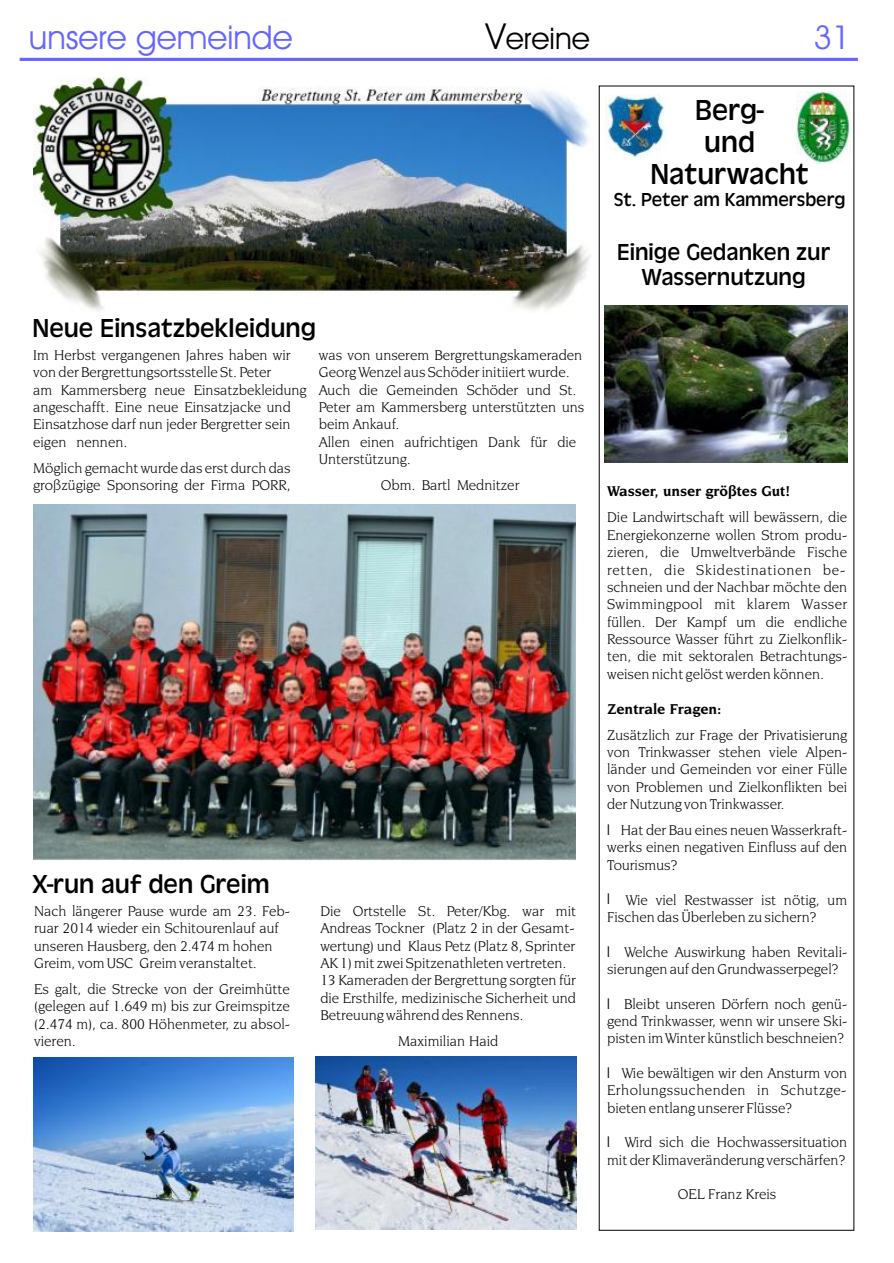
<style>
.page{position:relative;width:894px;height:1263px;background:#fff}
.page>*{position:absolute;margin:0;border:0;box-sizing:border-box;transform-origin:0 0}
.t1{font:33px "Avant Garde Bk BT";color:#66f}
.t2{font:30px/31.7px "Antigoni";color:#000;text-align:center}
.t3{font:30px "Avant Garde Bk BT";color:#000}
.t4{font:27px "Antigoni";color:#000}
.t5{font:24px/25.3px "Antigoni";color:#000;text-align:center}
.t6{font:19.5px "Antigoni";color:#000}
.t7{font:15px/17.4px "Novarese Bk BT";color:#000}
.t8{font:700 15px "Novarese Bk BT";color:#000}
.t9{font:15px "Avant Garde Bk BT";color:#000}
.s1{font-size:36px}
</style>
<div class="page">
<img style="left:797px;top:91px;width:54px;height:72px">
<hr style="left:20px;top:58px;width:838px;height:3px;background:#66f">
<img style="left:604px;top:305px;width:244px;height:157px">
<img style="left:606px;top:95px;width:61px;height:65px">
<img style="left:316px;top:1056px;width:260px;height:174px">
<img style="left:34px;top:504px;width:542px;height:356px">
<img style="left:33px;top:1058px;width:261px;height:173px">
<img style="left:34px;top:77px;width:557px;height:235px">
<h1 class="t1" style="left:29px;top:24px;width:265px">unsere gemeinde</h1>
<h2 class="t3" style="left:486px;top:26px;width:106px"><span class="s1">V</span>ereine</h2>
<h1 class="t1" style="left:813px;top:24px;width:39px">31</h1>
<h2 class="t2" style="left:650px;top:94px;width:160px">Berg-<br>und<br>Naturwacht</h2>
<h3 class="t6" style="left:614px;top:189px;width:233px">St. Peter am Kammersberg</h3>
<h3 class="t4" style="left:33px;top:314px;width:285px">Neue Einsatzbekleidung</h3>
<p class="t7" style="left:33px;top:348px;width:259px">Im Herbst vergangenen Jahres haben wir</p>
<p class="t7" style="left:319px;top:348px;width:265px">was von unserem Bergrettungskameraden</p>
<p class="t7" style="left:33px;top:365px;width:240px">von der Bergrettungsortsstelle St. Peter</p>
<p class="t7" style="left:33px;top:365px;width:545px;text-indent:286px">Georg Wenzel aus Schöder initiiert wurde. am Kammersberg neue Einsatzbekleidung Auch die Gemeinden Schöder und St. angeschafft. Eine neue Einsatzjacke und</p>
<p class="t7" style="left:319px;top:400px;width:267px">Peter am Kammersberg unterstützten uns</p>
<p class="t7" style="left:33px;top:417px;width:259px">Einsatzhose darf nun jeder Bergretter sein</p>
<p class="t7" style="left:319px;top:417px;width:82px">beim Ankauf.</p>
<p class="t7" style="left:33px;top:434px;width:96px">eigen nennen.</p>
<p class="t7" style="left:319px;top:434px;width:259px">Allen einen aufrichtigen Dank für die<br>Unterstützung.</p>
<p class="t7" style="left:33px;top:460px;width:259px">Möglich gemacht wurde das erst durch das großzügige Sponsoring der Firma PORR,</p>
<p class="t7" style="left:381px;top:478px;width:140px">Obm. Bartl Mednitzer</p>
<h3 class="t4" style="left:32px;top:870px;width:239px">X-run auf den Greim</h3>
<p class="t7" style="left:34px;top:903px;width:257px">Nach längerer Pause wurde am 23. Feb-</p>
<p class="t7" style="left:320px;top:903px;width:257px">Die Ortstelle St. Peter/Kbg. war mit</p>
<p class="t7" style="left:34px;top:921px;width:246px">ruar 2014 wieder ein Schitourenlauf auf</p>
<p class="t7" style="left:320px;top:921px;width:256px">Andreas Tockner (Platz 2 in der Gesamt-</p>
<p class="t7" style="left:34px;top:938px;width:240px">unseren Hausberg, den 2.474 m hohen</p>
<p class="t7" style="left:320px;top:938px;width:256px">wertung) und Klaus Petz (Platz 8, Sprinter</p>
<p class="t7" style="left:34px;top:955px;width:224px">Greim, vom USC Greim veranstaltet.</p>
<p class="t7" style="left:320px;top:955px;width:257px">AK 1) mit zwei Spitzenathleten vertreten.<br>13 Kameraden der Bergrettung sorgten für</p>
<p class="t7" style="left:34px;top:981px;width:257px">Es galt, die Strecke von der Greimhütte</p>
<p class="t7" style="left:320px;top:990px;width:257px">die Ersthilfe, medizinische Sicherheit und</p>
<p class="t7" style="left:34px;top:999px;width:257px">(gelegen auf 1.649 m) bis zur Greimspitze</p>
<p class="t7" style="left:320px;top:1007px;width:205px">Betreuung während des Rennens.</p>
<p class="t7" style="left:34px;top:1016px;width:257px">(2.474 m), ca. 800 Höhenmeter, zu absol&shy;vieren.</p>
<p class="t7" style="left:398px;top:1033px;width:101px">Maximilian Haid</p>
<h3 class="t5" style="left:617px;top:239px;width:215px">Einige Gedanken zur<br>Wassernutzung</h3>
<p class="t8" style="left:607px;top:485px;width:185px">Wasser, unser größtes Gut!</p>
<p class="t7" style="left:607px;top:510px;width:242px">Die Landwirtschaft will bewässern, die Energiekonzerne wollen Strom produ&shy;zieren, die Umweltverbände Fische retten, die Skidestinationen be&shy;schneien und der Nachbar möchte den Swimmingpool mit klarem Wasser füllen. Der Kampf um die endliche Ressource Wasser führt zu Zielkonflik&shy;ten, die mit sektoralen Betrachtungs&shy;weisen nicht gelöst werden können.</p>
<p class="t8" style="left:607px;top:702px;width:116px">Zentrale Fragen:</p>
<p class="t7" style="left:607px;top:727px;width:242px;text-align:justify">Zusätzlich zur Frage der Privatisierung von Trinkwasser stehen viele Alpen&shy;länder und Gemeinden vor einer Fülle von Problemen und Zielkonflikten bei der Nutzung von Trinkwasser.</p>
<p class="t7" style="left:607px;top:823px;width:242px;text-align:justify;text-indent:14px">Hat der Bau eines neuen Wasserkraft&shy;werks einen negativen Einfluss auf den Tourismus?</p>
<p class="t7" style="left:607px;top:892px;width:242px;text-indent:19px">Wie viel Restwasser ist nötig, um<br>Fischen das Überleben zu sichern?</p>
<p class="t7" style="left:607px;top:944px;width:242px;text-indent:18px">Welche Auswirkung haben Revitali&shy;sierungen auf den Grundwasserpegel?</p>
<p class="t7" style="left:607px;top:996px;width:242px;text-align:justify;text-indent:17px">Bleibt unseren Dörfern noch genü&shy;gend Trinkwasser, wenn wir unsere Ski&shy;pisten im Winter künstlich beschneien?</p>
<p class="t7" style="left:607px;top:1065px;width:242px;text-align:justify;text-indent:15px">Wie bewältigen wir den Ansturm von Erholungssuchenden in Schutzge&shy;bieten entlang unserer Flüsse?</p>
<p class="t7" style="left:607px;top:1135px;width:242px;text-align:right">Wird sich die Hochwassersituation mit der Klimaveränderung verschärfen?</p>
<p class="t7" style="left:678px;top:1187px;width:100px">OEL Franz Kreis</p>
<p class="t9" style="left:607px;top:824px;width:4px">l</p>
<p class="t9" style="left:607px;top:893px;width:4px">l</p>
<p class="t9" style="left:607px;top:945px;width:4px">l</p>
<p class="t9" style="left:607px;top:997px;width:4px">l</p>
<p class="t9" style="left:607px;top:1066px;width:4px">l</p>
<p class="t9" style="left:607px;top:1136px;width:4px">l</p>
</div>
